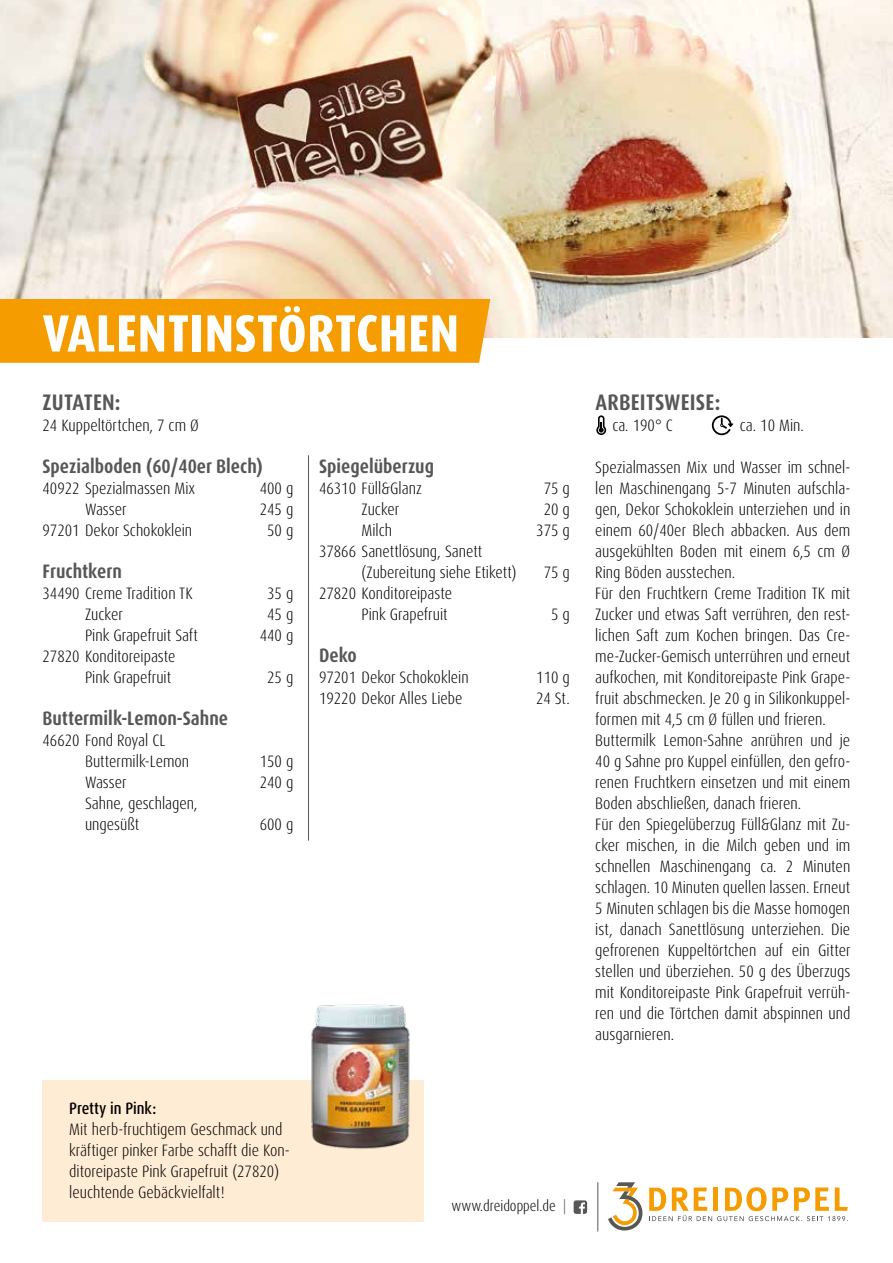
<style>
.page{position:relative;width:893px;height:1263px;background:#fff}
.page>*{position:absolute;margin:0;border:0;box-sizing:border-box;transform-origin:0 0}
.t1{font:800 condensed 52.5px "Dax Pro";letter-spacing:.01em;color:#fff}
.t2{font:700 condensed 22.5px "Dax Pro";letter-spacing:.01em;color:#575756}
.t3{font:700 condensed 19.5px "Dax Pro";color:#575756}
.t4{font:300 condensed 16.5px/21px "Dax Pro";color:#000}
.t5{font:500 condensed 16.5px "Dax Pro";color:#000}
.t6{font:300 condensed 15px "Dax Pro";color:#000}
.s1{color:#575756}
</style>
<div class="page">
<img style="left:0;top:0;width:893px;height:337px">
<hr style="left:308px;top:455px;width:1px;height:386px;background:#575756">
<svg style="left:574px;top:1200px;width:13px;height:14px"></svg>
<svg style="left:649px;top:1187px;width:199px;height:34px"></svg>
<svg style="left:608px;top:1182px;width:34px;height:48px"></svg>
<hr style="left:597px;top:1182px;width:1px;height:49px;background:#575756">
<svg style="left:712px;top:415px;width:21px;height:20px"></svg>
<svg style="left:596px;top:415px;width:10px;height:20px"></svg>
<div style="left:0;top:299px;width:490px;height:64px;background:#f59c00"></div>
<div style="left:43px;top:1080px;width:381px;height:141px;background:#ffecd4"></div>
<img style="left:311px;top:1004px;width:99px;height:145px">
<h1 class="t1" style="left:43px;top:299px;width:418px">VALENTINSTÖRTCHEN</h1>
<h2 class="t2" style="left:43px;top:388px;width:79px">ZUTATEN:</h2>
<p class="t4" style="left:43px;top:415px;width:158px">24 Kuppeltörtchen, 7 cm Ø</p>
<p class="t3" style="left:43px;top:454px;width:222px">Spezialboden (60/40er Blech)</p>
<p class="t4" style="left:43px;top:478px;width:154px">40922 Spezialmassen Mix</p>
<p class="t4" style="left:260px;top:478px;width:35px">400 g</p>
<p class="t4" style="left:85px;top:499px;width:43px">Wasser</p>
<p class="t4" style="left:260px;top:499px;width:35px">245 g</p>
<p class="t4" style="left:43px;top:520px;width:151px">97201 Dekor Schokoklein</p>
<p class="t4" style="left:267px;top:520px;width:28px">50 g</p>
<p class="t3" style="left:43px;top:559px;width:81px">Fruchtkern</p>
<p class="t4" style="left:43px;top:583px;width:152px">34490 Creme Tradition TK</p>
<p class="t4" style="left:267px;top:583px;width:28px">35 g</p>
<p class="t4" style="left:85px;top:604px;width:39px">Zucker</p>
<p class="t4" style="left:267px;top:604px;width:28px">45 g</p>
<p class="t4" style="left:85px;top:625px;width:114px">Pink Grapefruit Saft</p>
<p class="t4" style="left:260px;top:625px;width:35px">440 g</p>
<p class="t4" style="left:43px;top:646px;width:135px;text-align:right">27820 Konditoreipaste<br>Pink Grapefruit</p>
<p class="t4" style="left:267px;top:667px;width:28px">25 g</p>
<p class="t3" style="left:43px;top:706px;width:187px">Buttermilk-Lemon-Sahne</p>
<p class="t4" style="left:85px;top:730px;width:106px;text-indent:-43px">46620 Fond Royal CL<br>Buttermilk-Lemon</p>
<p class="t4" style="left:260px;top:751px;width:35px">150 g</p>
<p class="t4" style="left:85px;top:772px;width:43px">Wasser</p>
<p class="t4" style="left:260px;top:772px;width:35px">240 g</p>
<p class="t4" style="left:85px;top:793px;width:114px">Sahne, geschlagen, ungesüßt</p>
<p class="t4" style="left:260px;top:814px;width:35px">600 g</p>
<p class="t3" style="left:319px;top:454px;width:117px">Spiegelüberzug</p>
<p class="t4" style="left:319px;top:478px;width:104px">46310 Füll&amp;Glanz</p>
<p class="t4" style="left:544px;top:478px;width:28px">75 g</p>
<p class="t4" style="left:361px;top:499px;width:39px">Zucker</p>
<p class="t4" style="left:544px;top:499px;width:28px">20 g</p>
<p class="t4" style="left:361px;top:520px;width:32px">Milch</p>
<p class="t4" style="left:536px;top:520px;width:35px">375 g</p>
<p class="t4" style="left:361px;top:541px;width:157px;text-indent:-43px">37866 Sanettlösung, Sanett (Zubereitung siehe Etikett)</p>
<p class="t4" style="left:544px;top:562px;width:28px">75 g</p>
<p class="t4" style="left:319px;top:583px;width:135px;text-align:right">27820 Konditoreipaste<br>Pink Grapefruit</p>
<p class="t4" style="left:551px;top:604px;width:20px">5 g</p>
<p class="t3" style="left:319px;top:643px;width:39px">Deko</p>
<p class="t4" style="left:319px;top:667px;width:151px">97201 Dekor Schokoklein</p>
<p class="t4" style="left:536px;top:667px;width:35px">110 g</p>
<p class="t4" style="left:319px;top:688px;width:145px">19220 Dekor Alles Liebe</p>
<p class="t4" style="left:536px;top:688px;width:35px">24 St.</p>
<p class="t5" style="left:69px;top:1097px;width:88px">Pretty in Pink:</p>
<p class="t4" style="left:69px;top:1118px;width:222px">Mit herb-fruchtigem Geschmack und kräftiger pinker Farbe schafft die Kon&shy;ditoreipaste Pink Grapefruit (27820) leuchtende Gebäckvielfalt!</p>
<p class="t6" style="left:452px;top:1196px;width:116px">www.dreidoppel.de <span class="s1">|</span></p>
<h2 class="t2" style="left:595px;top:388px;width:127px">ARBEITSWEISE:</h2>
<p class="t4" style="left:612px;top:415px;width:62px">ca. 190° C</p>
<p class="t4" style="left:740px;top:415px;width:65px">ca. 10 Min.</p>
<p class="t4" style="left:595px;top:457px;width:257px">Spezialmassen Mix und Wasser im schnel&shy;len Maschinengang 5-7 Minuten aufschla&shy;gen, Dekor Schokoklein unterziehen und in einem 60/40er Blech abbacken. Aus dem ausgekühlten Boden mit einem 6,5 cm Ø Ring Böden ausstechen.<br>Für den Fruchtkern Creme Tradition TK mit Zucker und etwas Saft verrühren, den rest&shy;lichen Saft zum Kochen bringen. Das Cre&shy;me-Zucker-Gemisch unterrühren und erneut aufkochen, mit Konditoreipaste Pink Grape&shy;fruit abschmecken. Je 20 g in Silikonkuppel&shy;formen mit 4,5 cm Ø füllen und frieren.<br>Buttermilk Lemon-Sahne anrühren und je 40 g Sahne pro Kuppel einfüllen, den gefro&shy;renen Fruchtkern einsetzen und mit einem Boden abschließen, danach frieren.<br>Für den Spiegelüberzug Füll&amp;Glanz mit Zu&shy;cker mischen, in die Milch geben und im schnellen Maschinengang ca. 2 Minuten schlagen. 10 Minuten quellen lassen. Erneut 5 Minuten schlagen bis die Masse homogen ist, danach Sanettlösung unterziehen. Die gefrorenen Kuppeltörtchen auf ein Gitter stellen und überziehen. 50 g des Überzugs mit Konditoreipaste Pink Grapefruit verrüh&shy;ren und die Törtchen damit abspinnen und ausgarnieren.</p>
</div>
